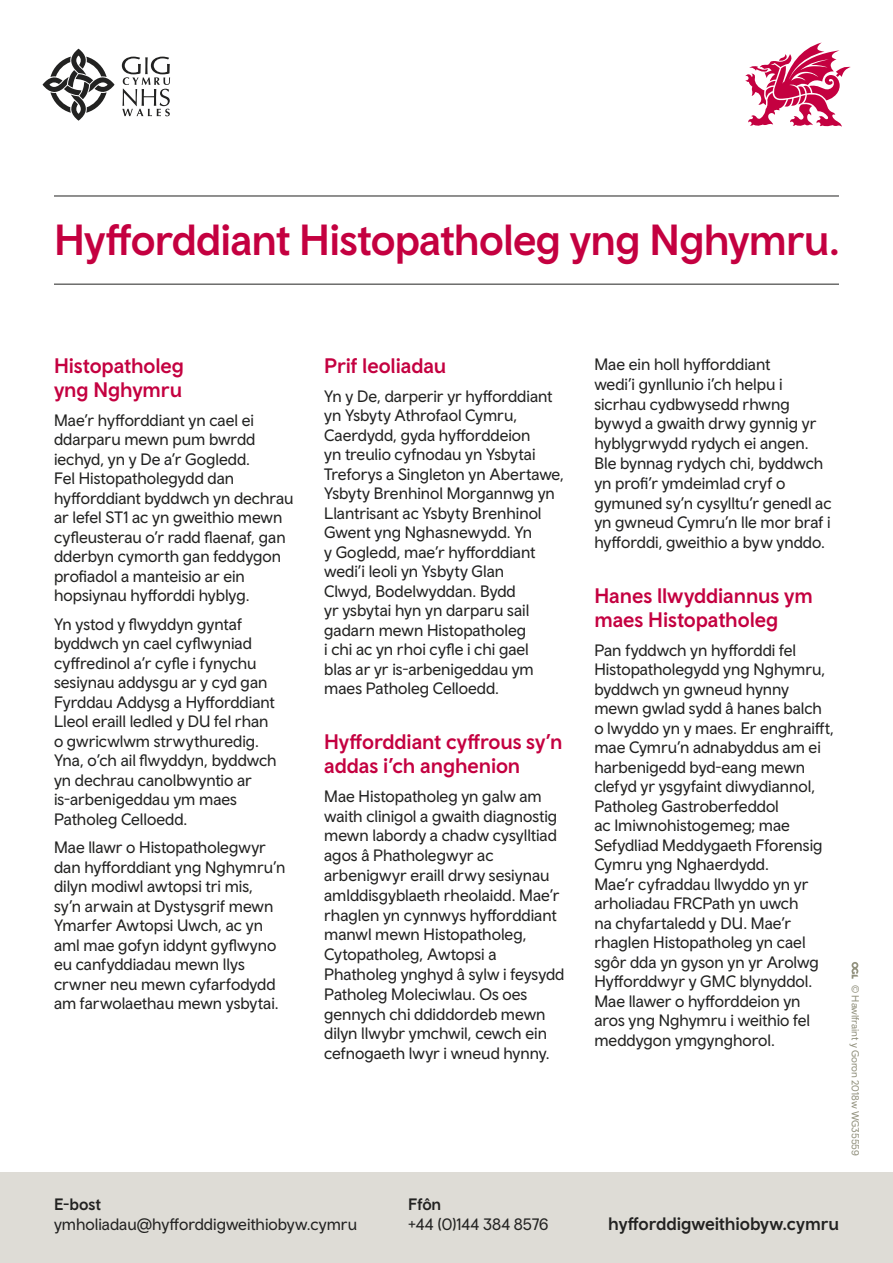
<style>
.page{position:relative;width:893px;height:1263px;background:#fff}
.page>*{position:absolute;margin:0;border:0;box-sizing:border-box;transform-origin:0 0}
.Pull_out{font:500 43.5px "Wales Sans Body";letter-spacing:-.02em;color:#c40040}
.Subheading{font:500 21px/24px "Wales Sans Body";letter-spacing:-.005em;color:#c40040}
.Subheading-2{font:500 18px "Wales Sans Body";letter-spacing:-.005em;color:#222221}
.Body{font:16.5px/19.5px "Wales Sans Body";color:#222221}
.Subheading-3{font:16.5px/19.8px "Wales Sans Body";color:#222221}
.t1{font:10.35px "Wales Sans Body";letter-spacing:-.01em;color:#92917e}
.s1{font-weight:500}
</style>
<div class="page">
<svg style="left:745px;top:43px;width:106px;height:84px"></svg>
<hr style="left:54px;top:196px;width:785px;height:1px;background:#222221">
<hr style="left:54px;top:284px;width:785px;height:1px;background:#222221">
<svg style="left:43px;top:49px;width:72px;height:72px"></svg>
<svg style="left:122px;top:57px;width:48px;height:59px"></svg>
<svg style="left:851px;top:962px;width:7px;height:17px"></svg>
<div style="left:0;top:1172px;width:893px;height:91px;background:#dedcd6"></div>
<h4 class="Pull_out" style="left:54px;top:214px;width:788px">Hyfforddiant Histopatholeg yng Nghymru.</h4>
<h3 class="Subheading" style="left:54px;top:353px;width:132px">Histopatholeg yng Nghymru</h3>
<p class="Body" style="left:54px;top:410px;width:241px">Mae’r hyfforddiant yn cael ei ddarparu mewn pum bwrdd iechyd, yn y De a’r Gogledd.<br>Fel Histopatholegydd dan hyfforddiant byddwch yn dechrau ar lefel ST1 ac yn gweithio mewn cyfleusterau o’r radd flaenaf, gan dderbyn cymorth gan feddygon profiadol a manteisio ar ein hopsiynau hyfforddi hyblyg.</p>
<p class="Body" style="left:54px;top:614px;width:224px">Yn ystod y flwyddyn gyntaf byddwch yn cael cyflwyniad cyffredinol a’r cyfle i fynychu sesiynau addysgu ar y cyd gan<br>Fyrddau Addysg a Hyfforddiant<br>Lleol eraill ledled y DU fel rhan o gwricwlwm strwythuredig.<br>Yna, o’ch ail flwyddyn, byddwch yn dechrau canolbwyntio ar is-arbenigeddau ym maes<br>Patholeg Celloedd.</p>
<p class="Body" style="left:54px;top:837px;width:233px">Mae llawr o Histopatholegwyr dan hyfforddiant yng Nghymru’n dilyn modiwl awtopsi tri mis,<br>sy’n arwain at Dystysgrif mewn<br>Ymarfer Awtopsi Uwch, ac yn aml mae gofyn iddynt gyflwyno eu canfyddiadau mewn llys crwner neu mewn cyfarfodydd am farwolaethau mewn ysbytai.</p>
<h3 class="Subheading" style="left:324px;top:353px;width:124px">Prif leoliadau</h3>
<p class="Body" style="left:324px;top:386px;width:241px">Yn y De, darperir yr hyfforddiant yn Ysbyty Athrofaol Cymru,<br>Caerdydd, gyda hyfforddeion<br>yn treulio cyfnodau yn Ysbytai<br>Treforys a Singleton yn Abertawe,<br>Ysbyty Brenhinol Morgannwg yn<br>Llantrisant ac Ysbyty Brenhinol<br>Gwent yng Nghasnewydd. Yn<br>y Gogledd, mae’r hyfforddiant wedi’i leoli yn Ysbyty Glan<br>Clwyd, Bodelwyddan. Bydd<br>yr ysbytai hyn yn darparu sail gadarn mewn Histopatholeg<br>i chi ac yn rhoi cyfle i chi gael<br>blas ar yr is-arbenigeddau ym maes Patholeg Celloedd.</p>
<h3 class="Subheading" style="left:324px;top:729px;width:240px">Hyfforddiant cyffrous sy’n addas i’ch anghenion</h3>
<p class="Body" style="left:324px;top:786px;width:242px">Mae Histopatholeg yn galw am waith clinigol a gwaith diagnostig mewn labordy a chadw cysylltiad agos â Phatholegwyr ac arbenigwyr eraill drwy sesiynau amlddisgyblaeth rheolaidd. Mae’r rhaglen yn cynnwys hyfforddiant manwl mewn Histopatholeg,<br>Cytopatholeg, Awtopsi a<br>Phatholeg ynghyd â sylw i feysydd<br>Patholeg Moleciwlau. Os oes gennych chi ddiddordeb mewn dilyn llwybr ymchwil, cewch ein cefnogaeth lwyr i wneud hynny.</p>
<h3 class="Subheading-3" style="left:54px;top:1194px;width:305px"><span class="s1">E-bost </span>ymholiadau@hyfforddigweithiobyw.cymru</h3>
<h3 class="Subheading-3" style="left:408px;top:1194px;width:142px"><span class="s1">Ffoˆn<br></span>+44 (0)144 384 8576</h3>
<p class="Body" style="left:594px;top:354px;width:239px">Mae ein holl hyfforddiant<br>wedi’i gynllunio i’ch helpu i sicrhau cydbwysedd rhwng bywyd a gwaith drwy gynnig yr hyblygrwydd rydych ei angen.<br>Ble bynnag rydych chi, byddwch yn profi’r ymdeimlad cryf o gymuned sy’n cysylltu’r genedl ac yn gwneud Cymru’n lle mor braf i hyfforddi, gweithio a byw ynddo.</p>
<h3 class="Subheading" style="left:594px;top:583px;width:220px">Hanes llwyddiannus ym maes Histopatholeg</h3>
<p class="Body" style="left:594px;top:640px;width:241px">Pan fyddwch yn hyfforddi fel<br>Histopatholegydd yng Nghymru, byddwch yn gwneud hynny mewn gwlad sydd â hanes balch o lwyddo yn y maes. Er enghraifft, mae Cymru’n adnabyddus am ei harbenigedd byd-eang mewn clefyd yr ysgyfaint diwydiannol,<br>Patholeg Gastroberfeddol<br>ac Imiwnohistogemeg; mae<br>Sefydliad Meddygaeth Fforensig<br>Cymru yng Nghaerdydd.<br>Mae’r cyfraddau llwyddo yn yr arholiadau FRCPath yn uwch<br>na chyfartaledd y DU. Mae’r rhaglen Histopatholeg yn cael sgôr dda yn gyson yn yr Arolwg<br>Hyfforddwyr y GMC blynyddol.<br>Mae llawer o hyfforddeion yn aros yng Nghymru i weithio fel meddygon ymgynghorol.</p>
<p class="t1" style="left:862px;top:985px;width:172px;rotate:90deg">© Hawlfraint y Goron 2018w WG35559</p>
<h3 class="Subheading-2" style="left:608px;top:1213px;width:232px">hyfforddigweithiobyw.cymru</h3>
</div>
